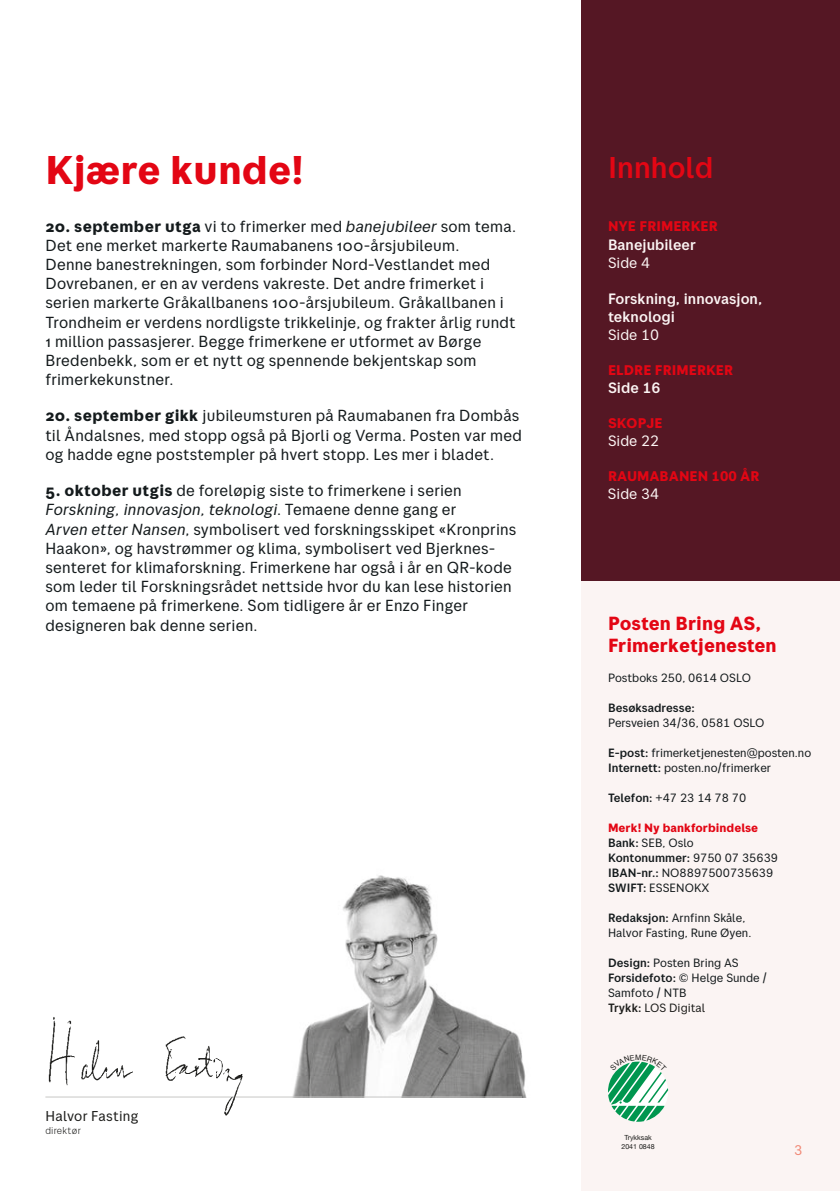
<style>
.page{position:relative;width:840px;height:1191px;background:#fff}
.page>*{position:absolute;margin:0;border:0;box-sizing:border-box;transform-origin:0 0}
.Overskrift__3{font:700 40px "Posten Sans";color:#e30614}
.t1{font:500 30px "Posten Sans";color:#e30614}
.t2{font:700 19px "Posten Sans";color:#e30614}
.Brødtekst_3_ord_intro{font:16px/19.2px "Posten Sans";letter-spacing:.015em;color:#141a1c}
.t3{font:500 15px/18px "Posten Sans";color:#fbf4f3}
.t4{font:15px "Posten Sans";color:#fbf4f3}
.t5{font:14.2px "Posten Sans";letter-spacing:.015em;color:#1d1d1b}
.t6{font:700 14px "Posten Sans";color:#e30614}
.t7{font:14px "Posten Sans";color:#f18875}
.t8{font:12px/15px "Posten Sans";color:#141a1c}
.t9{font:500 12px "Posten Sans";color:#141a1c}
.t10{font:700 12px "Posten Sans";color:#e30614}
.t11{font:12px "Posten Sans";color:#1d1d1b}
.t12{font:300 10px "Posten Sans";letter-spacing:.02em;color:#1d1d1b}
.t13{font:7px/8.4px "Helvetica Neue";color:#1d1d1b;text-align:center}
.s1{font-weight:700}
.s2{font-style:italic}
.s3{font-weight:400}
.s4{font-weight:500}
</style>
<div class="page">
<div style="left:581px;top:0;width:258px;height:581px;background:#551724"></div>
<div style="left:581px;top:581px;width:258px;height:610px;background:#fbf4f3"></div>
<img style="left:293px;top:875px;width:234px;height:222px">
<hr style="left:45px;top:1096px;width:477px;height:1px;background:#c7c7c6">
<img style="left:45px;top:1017px;width:198px;height:99px">
<svg style="left:608px;top:1061px;width:59px;height:60px"></svg>
<p class="Overskrift__3" style="left:45px;top:146px;width:259px">Kjære kunde!</p>
<p class="Brødtekst_3_ord_intro" style="left:45px;top:216px;width:472px"><span class="s1">20. september utga</span> vi to frimerker med <span class="s2">banejubileer</span> som tema.<br>Det ene merket markerte Raumabanens 100-årsjubileum.<br>Denne banestrekningen, som forbinder Nord-Vestlandet med Dovrebanen, er en av verdens vakreste. Det andre frimerket i serien markerte Gråkallbanens 100-årsjubileum. Gråkallbanen i Trondheim er verdens nordligste trikkelinje, og frakter årlig rundt 1 million passasjerer. Begge frimerkene er utformet av Børge Bredenbekk, som er et nytt og spennende bekjentskap som frimerkekunstner.</p>
<p class="Brødtekst_3_ord_intro" style="left:45px;top:406px;width:478px"><span class="s1">20. september gikk</span> jubileumsturen på Raumabanen fra Dombås til Åndalsnes, med stopp også på Bjorli og Verma. Posten var med og hadde egne poststempler på hvert stopp. Les mer i bladet.</p>
<p class="Brødtekst_3_ord_intro" style="left:45px;top:481px;width:472px"><span class="s1">5. oktober utgis</span> de foreløpig siste to frimerkene i serien <span class="s2">Forskning, innovasjon, teknologi</span>. Temaene denne gang er<br><span class="s2">Arven etter Nansen</span>, symbolisert ved forskningsskipet «Kronprins Haakon», og havstrømmer og klima, symbolisert ved Bjerknes&shy;senteret for klimaforskning. Frimerkene har også i år en QR-kode som leder til Forskningsrådet nettside hvor du kan lese historien om temaene på frimerkene. Som tidligere år er Enzo Finger designeren bak denne serien.</p>
<p class="t5" style="left:45px;top:1107px;width:95px">Halvor Fasting</p>
<p class="t12" style="left:45px;top:1124px;width:37px">direktør</p>
<p class="t1" style="left:607px;top:150px;width:107px">Innhold</p>
<p class="t6" style="left:607px;top:218px;width:111px">NYE FRIMERKER</p>
<p class="t3" style="left:607px;top:236px;width:89px">Banejubileer<br><span class="s3">Side 4</span></p>
<p class="t3" style="left:607px;top:289px;width:156px">Forskning, innovasjon, teknologi<br><span class="s3">Side 10</span></p>
<p class="t6" style="left:607px;top:361px;width:127px">ELDRE FRIMERKER</p>
<p class="t3" style="left:607px;top:378px;width:54px">Side 16</p>
<p class="t6" style="left:607px;top:414px;width:56px">SKOPJE</p>
<p class="t4" style="left:607px;top:431px;width:52px">Side 22</p>
<p class="t6" style="left:607px;top:467px;width:153px">RAUMABANEN 100 ÅR</p>
<p class="t4" style="left:607px;top:484px;width:52px">Side 34</p>
<p class="t2" style="left:607px;top:611px;width:155px">Posten Bring AS,</p>
<p class="t2" style="left:607px;top:633px;width:170px">Frimerketjenesten</p>
<p class="t8" style="left:607px;top:670px;width:144px">Postboks 250, 0614 OSLO</p>
<p class="t8" style="left:607px;top:700px;width:158px"><span class="s4">Besøksadresse:<br></span>Persveien 34/36, 0581 OSLO</p>
<p class="t8" style="left:607px;top:745px;width:204px"><span class="s4">E-post:</span> frimerketjenesten@posten.no</p>
<p class="t8" style="left:607px;top:760px;width:164px"><span class="s4">Internett:</span> posten.no/frimerker</p>
<p class="t8" style="left:607px;top:790px;width:140px"><span class="s4">Telefon:</span> +47 23 14 78 70</p>
<p class="t10" style="left:607px;top:820px;width:152px">Merk! Ny bankforbindelse</p>
<p class="t8" style="left:607px;top:835px;width:87px"><span class="s4">Bank:</span> SEB, Oslo</p>
<p class="t9" style="left:607px;top:850px;width:171px">Kontonummer: <span class="s3">9750 07 35639</span></p>
<p class="t8" style="left:607px;top:865px;width:167px"><span class="s4">IBAN-nr.:</span> NO8897500735639</p>
<p class="t8" style="left:607px;top:880px;width:103px"><span class="s4">SWIFT:</span> ESSENOKX</p>
<p class="t8" style="left:607px;top:910px;width:145px"><span class="s4">Redaksjon:</span> Arnfinn Skåle,<br>Halvor Fasting, Rune Øyen.</p>
<p class="t8" style="left:607px;top:955px;width:132px"><span class="s4">Design:</span> Posten Bring AS</p>
<p class="t8" style="left:607px;top:970px;width:160px"><span class="s4">Forsidefoto:</span> © Helge Sunde /<br>Samfoto / NTB</p>
<p class="t11" style="left:607px;top:1000px;width:99px"><span class="s4">Trykk:</span> LOS Digital</p>
<p class="t13" style="left:621px;top:1133px;width:35px">Trykksak<br>2041 0848</p>
<p class="t7" style="left:793px;top:1142px;width:10px">3</p>
</div>
